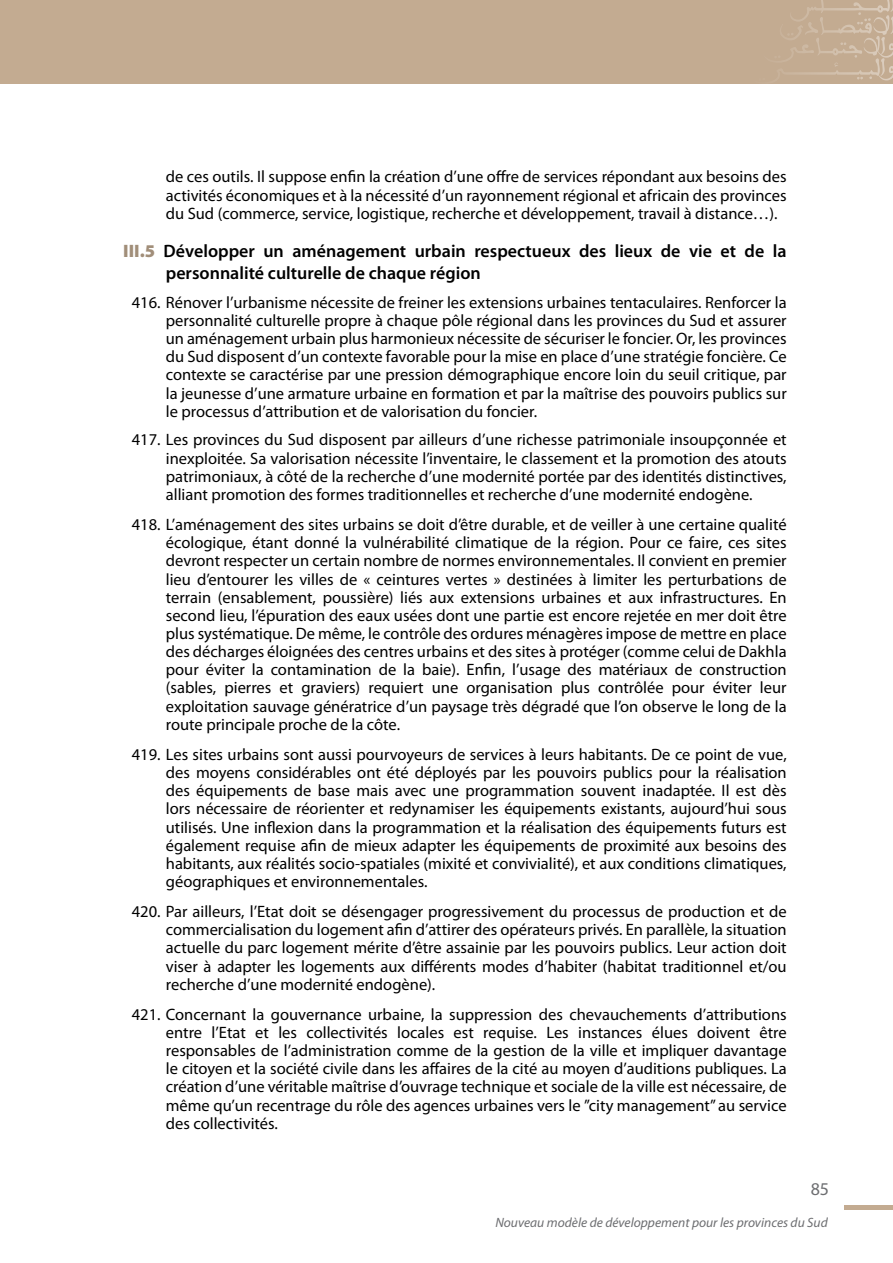
<style>
.page{position:relative;width:893px;height:1263px;background:#fff}
.page>*{position:absolute;margin:0;border:0;box-sizing:border-box;transform-origin:0 0}
.t1{font:600 18px/21.6px "Myriad Pro";color:#000}
.t2{font:18px "Myriad Pro";color:#6d6e71}
.t3{font:16.5px/18.1px "Myriad Pro";color:#000;text-align:justify}
.t4{font:italic 13.5px "Myriad Pro";color:#6d6e71}
.s1{font-weight:900;color:#a18e79}
</style>
<div class="page">
<hr style="left:844px;top:1205px;width:49px;height:4px;background:#c3ab91">
<div style="left:0;top:0;width:893px;height:84px;background:#c3ab91"></div>
<svg style="left:783px;top:0;width:110px;height:81px"></svg>
<p class="t3" style="left:166px;top:168px;width:622px">de ces outils. Il suppose enfin la création d’une offre de services répondant aux besoins des activités économiques et à la nécessité d’un rayonnement régional et africain des provinces du Sud (commerce, service, logistique, recherche et développement, travail à distance…).</p>
<p class="t1" style="left:166px;top:240px;width:622px;text-indent:-43px"><span class="s1">III.5</span> Développer un aménagement urbain respectueux des lieux de vie et de la personnalité culturelle de chaque région</p>
<p class="t3" style="left:166px;top:293px;width:622px;text-indent:-34px">416. Rénover l’urbanisme nécessite de freiner les extensions urbaines tentaculaires. Renforcer la personnalité culturelle propre à chaque pôle régional dans les provinces du Sud et assurer un aménagement urbain plus harmonieux nécessite de sécuriser le foncier. Or, les provinces du Sud disposent d’un contexte favorable pour la mise en place d’une stratégie foncière. Ce contexte se caractérise par une pression démographique encore loin du seuil critique, par la jeunesse d’une armature urbaine en formation et par la maîtrise des pouvoirs publics sur le processus d’attribution et de valorisation du foncier.</p>
<p class="t3" style="left:166px;top:431px;width:622px;text-indent:-34px">417. Les provinces du Sud disposent par ailleurs d’une richesse patrimoniale insoupçonnée et inexploitée. Sa valorisation nécessite l’inventaire, le classement et la promotion des atouts patrimoniaux, à côté de la recherche d’une modernité portée par des identités distinctives, alliant promotion des formes traditionnelles et recherche d’une modernité endogène.</p>
<p class="t3" style="left:166px;top:515px;width:622px;text-indent:-34px">418. L’aménagement des sites urbains se doit d’être durable, et de veiller à une certaine qualité écologique, étant donné la vulnérabilité climatique de la région. Pour ce faire, ces sites devront respecter un certain nombre de normes environnementales. Il convient en premier lieu d’entourer les villes de « ceintures vertes » destinées à limiter les perturbations de terrain (ensablement, poussière) liés aux extensions urbaines et aux infrastructures. En second lieu, l’épuration des eaux usées dont une partie est encore rejetée en mer doit être plus systématique. De même, le contrôle des ordures ménagères impose de mettre en place des décharges éloignées des centres urbains et des sites à protéger (comme celui de Dakhla pour éviter la contamination de la baie). Enfin, l’usage des matériaux de construction (sables, pierres et graviers) requiert une organisation plus contrôlée pour éviter leur exploitation sauvage génératrice d’un paysage très dégradé que l’on observe le long de la route principale proche de la côte.</p>
<p class="t3" style="left:166px;top:745px;width:622px;text-indent:-34px">419. Les sites urbains sont aussi pourvoyeurs de services à leurs habitants. De ce point de vue, des moyens considérables ont été déployés par les pouvoirs publics pour la réalisation des équipements de base mais avec une programmation souvent inadaptée. Il est dès lors nécessaire de réorienter et redynamiser les équipements existants, aujourd’hui sous utilisés. Une inflexion dans la programmation et la réalisation des équipements futurs est également requise afin de mieux adapter les équipements de proximité aux besoins des habitants, aux réalités socio-spatiales (mixité et convivialité), et aux conditions climatiques, géographiques et environnementales.</p>
<p class="t3" style="left:166px;top:902px;width:622px;text-indent:-34px">420. Par ailleurs, l’Etat doit se désengager progressivement du processus de production et de commercialisation du logement afin d’attirer des opérateurs privés. En parallèle, la situation actuelle du parc logement mérite d’être assainie par les pouvoirs publics. Leur action doit viser à adapter les logements aux différents modes d’habiter (habitat traditionnel et/ou recherche d’une modernité endogène).</p>
<p class="t3" style="left:166px;top:1005px;width:622px;text-indent:-34px">421. Concernant la gouvernance urbaine, la suppression des chevauchements d’attributions entre l’Etat et les collectivités locales est requise. Les instances élues doivent être responsables de l’administration comme de la gestion de la ville et impliquer davantage le citoyen et la société civile dans les affaires de la cité au moyen d’auditions publiques. La création d’une véritable maîtrise d’ouvrage technique et sociale de la ville est nécessaire, de même qu’un recentrage du rôle des agences urbaines vers le ”city management” au service des collectivités.</p>
<p class="t2" style="left:811px;top:1177px;width:20px">85</p>
<p class="t4" style="left:495px;top:1215px;width:334px">Nouveau modèle de développement pour les provinces du Sud</p>
</div>
